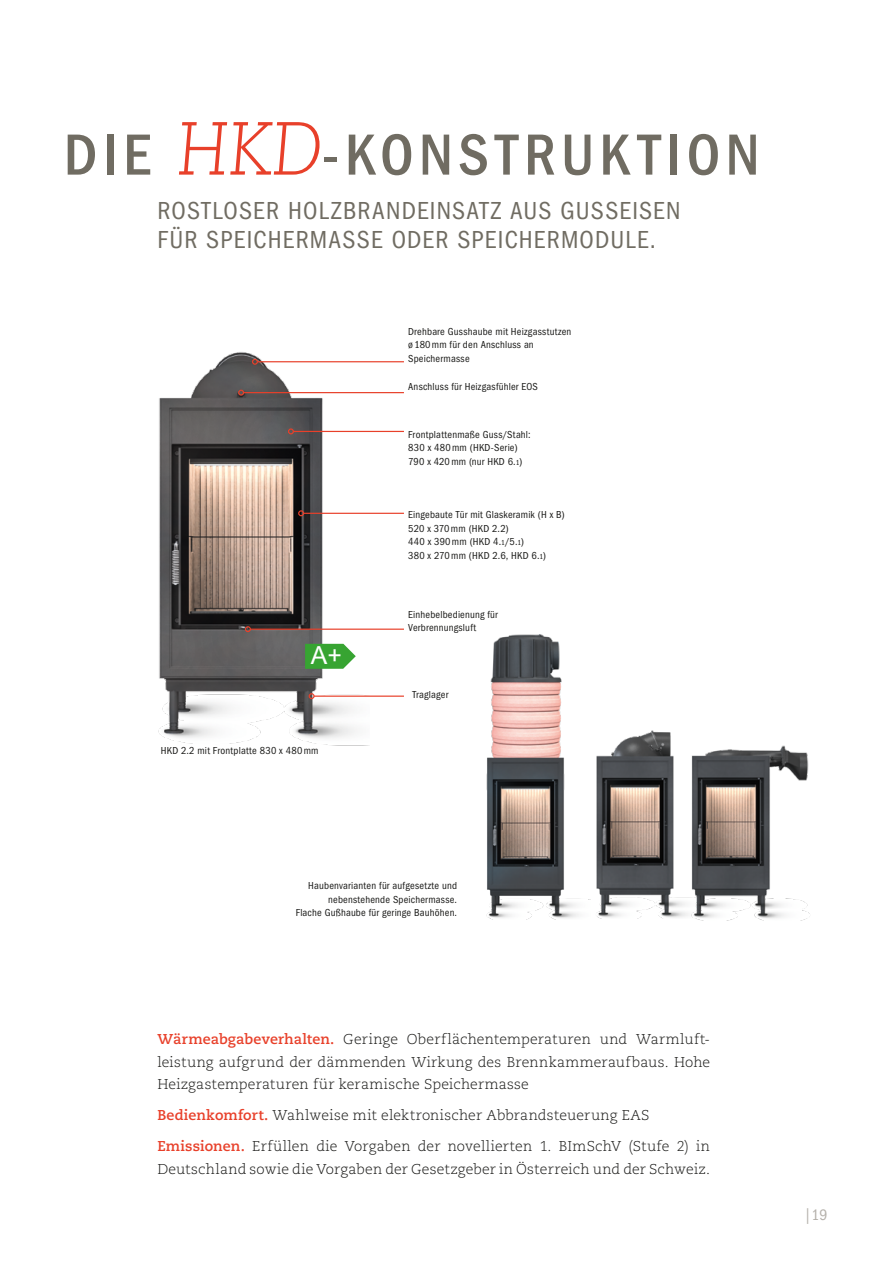
<style>
.page{position:relative;width:893px;height:1263px;background:#fff}
.page>*{position:absolute;margin:0;border:0;box-sizing:border-box;transform-origin:0 0}
.t1{font:500 condensed 60px "Franklin Gothic LT Pro";letter-spacing:.09em;color:#706c62}
.t2{font:condensed 25.5px/28.5px "Franklin Gothic LT Pro";letter-spacing:.045em;color:#706c62}
.t3{font:24.9px "Arial";color:#fff}
.t4{font:condensed 15.75px "Franklin Gothic LT Pro";color:#b5b1ab}
.t5{font:300 14.25px/22.5px "Caecilia LT Pro 45";letter-spacing:.015em;color:#1a1a18;text-align:justify}
.t6{font:condensed 10.5px/13.5px "Franklin Gothic LT Pro";letter-spacing:.02em;color:#1a1a18}
.s1{font-family:"Caecilia LT Pro 46";font-weight:300;font-style:italic;font-stretch:normal;font-size:75px;color:#e8402a}
.s2{font-size:7.5px}
.s3{font-family:"Caecilia LT Pro 75";font-weight:700;color:#e8402a}
</style>
<div class="page">
<img style="left:158px;top:352px;width:212px;height:393px">
<img style="left:486px;top:634px;width:93px;height:286px">
<img style="left:588px;top:730px;width:96px;height:188px">
<img style="left:684px;top:745px;width:126px;height:176px">
<svg style="left:305px;top:644px;width:51px;height:25px"></svg>
<hr style="left:257px;top:361px;width:147px;height:1px;background:#e8402a">
<svg style="left:252px;top:359px;width:6px;height:6px"></svg>
<hr style="left:244px;top:392px;width:160px;height:1px;background:#e8402a">
<svg style="left:238px;top:390px;width:6px;height:6px"></svg>
<hr style="left:293px;top:431px;width:111px;height:1px;background:#e8402a">
<svg style="left:288px;top:428px;width:6px;height:6px"></svg>
<hr style="left:304px;top:513px;width:100px;height:1px;background:#e8402a">
<svg style="left:298px;top:510px;width:6px;height:6px"></svg>
<hr style="left:250px;top:629px;width:154px;height:1px;background:#e8402a">
<svg style="left:245px;top:626px;width:6px;height:6px"></svg>
<hr style="left:314px;top:695px;width:90px;height:2px;background:#e8402a">
<svg style="left:309px;top:693px;width:6px;height:6px"></svg>
<h1 class="t1" style="left:64px;top:121px;width:697px">DIE <span class="s1">HKD</span>-KONSTRUKTION</h1>
<h2 class="t2" style="left:157px;top:197px;width:525px">ROSTLOSER HOLZBRANDEINSATZ AUS GUSSEISEN<br>FÜR SPEICHERMASSE ODER SPEICHERMODULE.</h2>
<p class="t6" style="left:408px;top:325px;width:165px">Drehbare Gusshaube mit Heizgasstutzen ø180mm für den Anschluss an<br>Speichermasse</p>
<p class="t6" style="left:408px;top:379px;width:131px">Anschluss für Heizgasfühler EOS</p>
<p class="t6" style="left:408px;top:427px;width:124px">Frontplattenmaße Guss/Stahl:<br>830 x 480mm (HKD-Serie)<br>790 x 420mm (nur HKD 6.<span class="s2">1</span>)</p>
<p class="t6" style="left:408px;top:508px;width:158px">Eingebaute Tür mit Glaskeramik (H x B)<br>520 x 370mm (HKD 2.2)<br>440 x 390mm (HKD 4.<span class="s2">1</span>/5.<span class="s2">1</span>)<br>380 x 270mm (HKD 2.6, HKD 6.<span class="s2">1</span>)</p>
<h3 class="t3" style="left:311px;top:639px;width:33px">A+</h3>
<p class="t6" style="left:161px;top:744px;width:159px">HKD 2.2 mit Frontplatte 830 x 480mm</p>
<p class="t6" style="left:408px;top:608px;width:91px">Einhebelbedienung für<br>Verbrennungsluft</p>
<p class="t6" style="left:412px;top:688px;width:37px">Traglager</p>
<p class="t6" style="left:296px;top:879px;width:163px;text-align:right">Haubenvarianten für aufgesetzte und nebenstehende Speichermasse.<br>Flache Gußhaube für geringe Bauhöhen.</p>
<h3 class="t5" style="left:157px;top:1028px;width:554px"><span class="s3">Wärmeabgabeverhalten.</span> Geringe Oberflächentemperaturen und Warmluft&shy;leistung aufgrund der dämmenden Wirkung des Brennkammeraufbaus. Hohe Heizgastemperaturen für keramische Speichermasse</h3>
<h3 class="t5" style="left:157px;top:1099px;width:554px;line-height:31px"><span class="s3">Bedienkomfort.</span> Wahlweise mit elektronischer Abbrandsteuerung EAS<br><span class="s3">Emissionen.</span> Erfüllen die Vorgaben der novellierten 1. BImSchV (Stufe 2) in</h3>
<h3 class="t5" style="left:157px;top:1157px;width:554px">Deutschland sowie die Vorgaben der Gesetzgeber in Österreich und der Schweiz.</h3>
<h3 class="t4" style="left:804px;top:1206px;width:25px">|19</h3>
</div>
